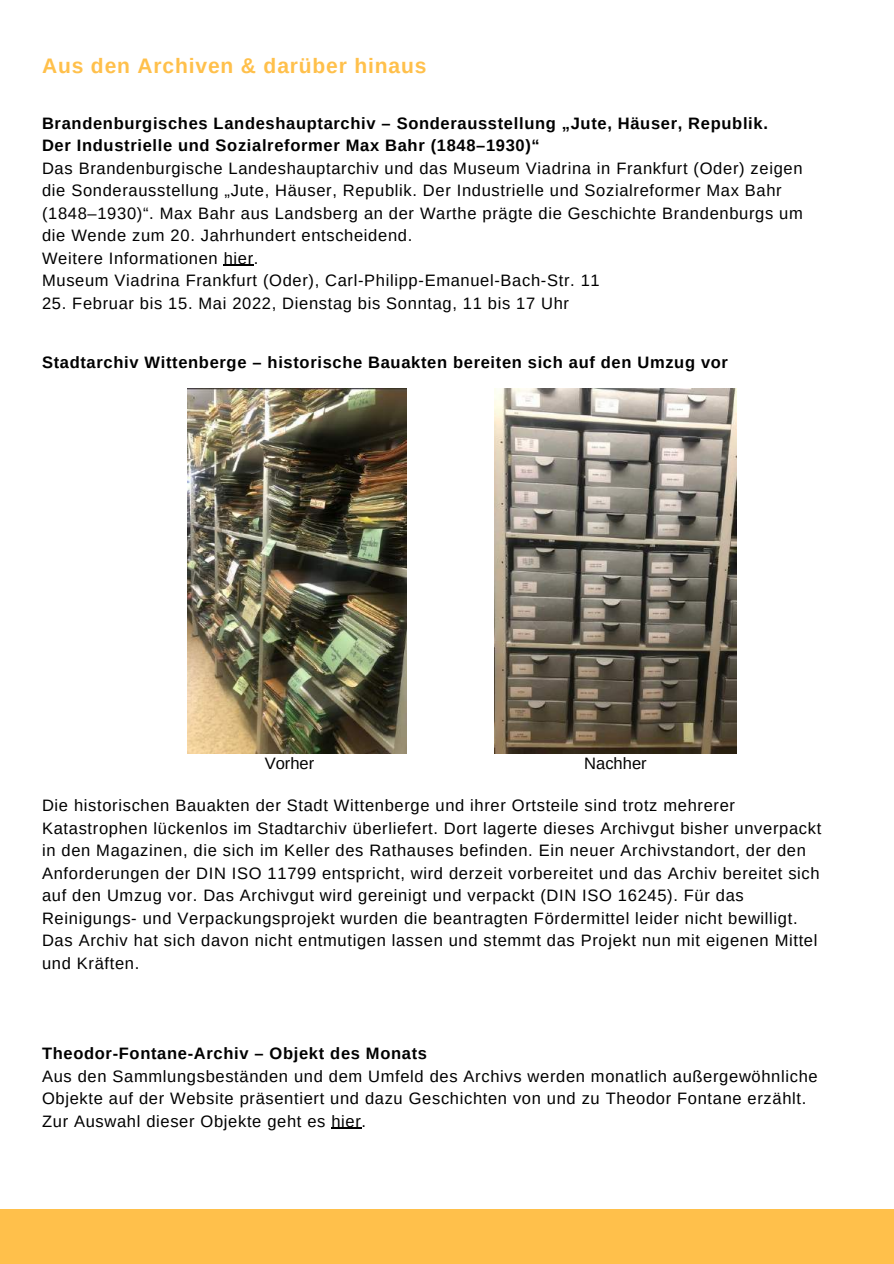
<style>
.page{position:relative;width:894px;height:1264px;background:#fff}
.page>*{position:absolute;margin:0;border:0;box-sizing:border-box;transform-origin:0 0}
.t1{font:700 21px "Arimo";letter-spacing:.04em;color:#ffc04b}
.t2{font:16.5px/22.5px "Arimo";letter-spacing:.04em;color:#000}
.t3{font:700 16.5px/22.5px "Arimo";letter-spacing:.04em;color:#000}
.t4{font:16.5px "Arimo";color:#000}
</style>
<div class="page">
<div style="left:0;top:1209px;width:893px;height:54px;background:#ffc04b"></div>
<img style="left:187px;top:389px;width:220px;height:364px">
<img style="left:494px;top:389px;width:242px;height:364px">
<hr style="left:331px;top:1127px;width:30px;height:1px;background:#000">
<hr style="left:223px;top:265px;width:31px;height:1px;background:#000">
<p class="t1" style="left:42px;top:54px;width:386px">Aus den Archiven &amp; darüber hinaus</p>
<p class="t3" style="left:42px;top:112px;width:727px">Brandenburgisches Landeshauptarchiv – Sonderausstellung „Jute, Häuser, Republik.<br>Der Industrielle und Sozialreformer Max Bahr (1848–1930)“</p>
<p class="t2" style="left:42px;top:157px;width:762px">Das Brandenburgische Landeshauptarchiv und das Museum Viadrina in Frankfurt (Oder) zeigen die Sonderausstellung „Jute, Häuser, Republik. Der Industrielle und Sozialreformer Max Bahr (1848–1930)“. Max Bahr aus Landsberg an der Warthe prägte die Geschichte Brandenburgs um die Wende zum 20. Jahrhundert entscheidend.<br>Weitere Informationen hier.<br>Museum Viadrina Frankfurt (Oder), Carl-Philipp-Emanuel-Bach-Str. 11</p>
<p class="t2" style="left:42px;top:292px;width:528px">25. Februar bis 15. Mai 2022, Dienstag bis Sonntag, 11 bis 17 Uhr</p>
<p class="t3" style="left:42px;top:351px;width:687px">Stadtarchiv Wittenberge – historische Bauakten bereiten sich auf den Umzug vor</p>
<p class="t2" style="left:265px;top:752px;width:51px">Vorher</p>
<p class="t4" style="left:584px;top:754px;width:64px">Nachher</p>
<p class="t2" style="left:42px;top:794px;width:780px">Die historischen Bauakten der Stadt Wittenberge und ihrer Ortsteile sind trotz mehrerer Katastrophen lückenlos im Stadtarchiv überliefert. Dort lagerte dieses Archivgut bisher unverpackt in den Magazinen, die sich im Keller des Rathauses befinden. Ein neuer Archivstandort, der den Anforderungen der DIN ISO 11799 entspricht, wird derzeit vorbereitet und das Archiv bereitet sich auf den Umzug vor. Das Archivgut wird gereinigt und verpackt (DIN ISO 16245). Für das Reinigungs- und Verpackungsprojekt wurden die beantragten Fördermittel leider nicht bewilligt.<br>Das Archiv hat sich davon nicht entmutigen lassen und stemmt das Projekt nun mit eigenen Mittel und Kräften.</p>
<p class="t3" style="left:42px;top:1041px;width:386px">Theodor-Fontane-Archiv – Objekt des Monats</p>
<p class="t2" style="left:42px;top:1064px;width:777px">Aus den Sammlungsbeständen und dem Umfeld des Archivs werden monatlich außergewöhnliche<br>Objekte auf der Website präsentiert und dazu Geschichten von und zu Theodor Fontane erzählt.<br>Zur Auswahl dieser Objekte geht es hier.</p>
</div>
